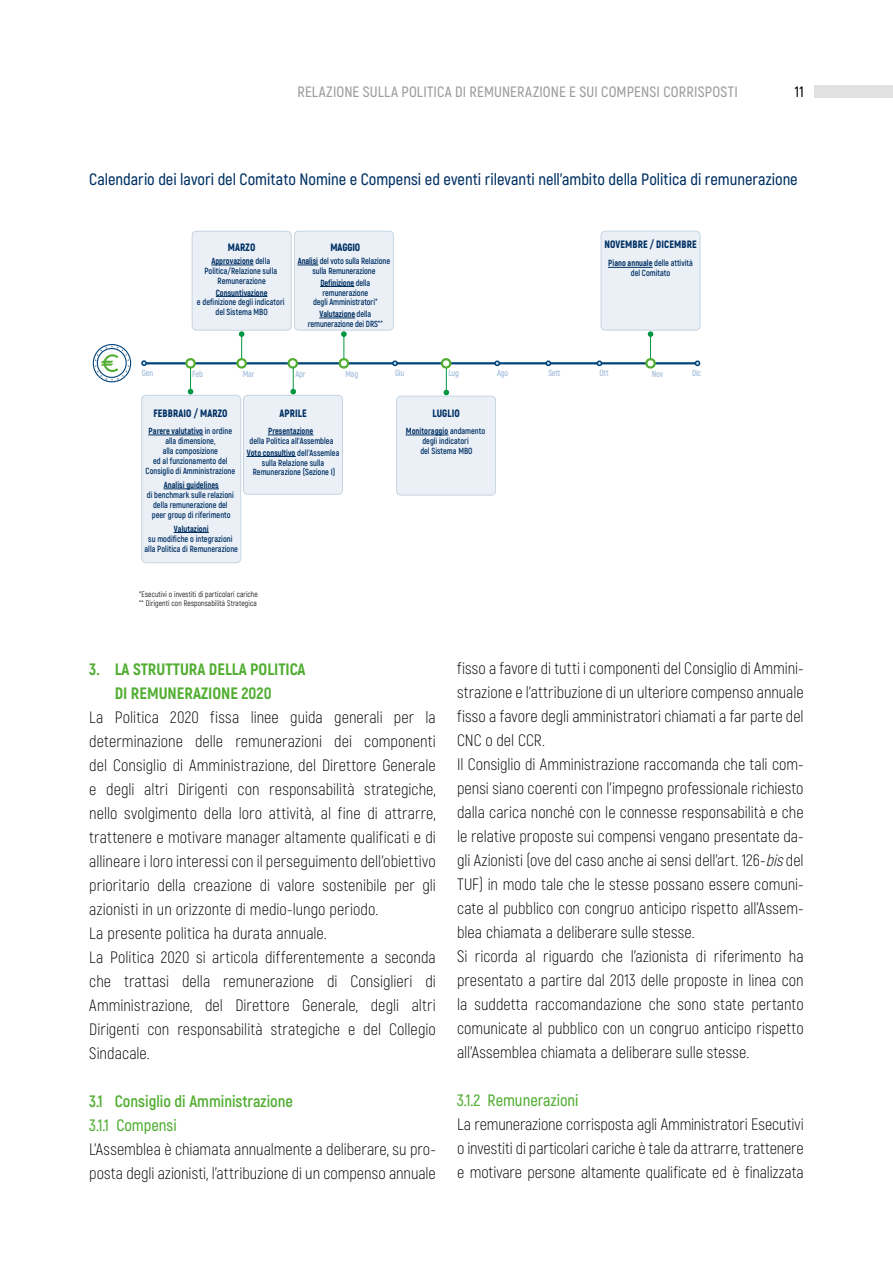
<style>
.page{position:relative;width:893px;height:1263px;background:#fff}
.page>*{position:absolute;margin:0;border:0;box-sizing:border-box;transform-origin:0 0}
.t1{font:700 19.2px "Akrobat";letter-spacing:.025em;color:#003063;scale:.93 1}
.t2{font:300 16.5px/24px "Akrobat";color:#000}
.t3{font:600 16.5px "Akrobat";color:#003063}
.t4{font:800 16.5px/24px "Akrobat";color:#52ae32;text-align:center}
.t5{font:600 16.5px "Akrobat";color:#52ae32}
.t6{font:700 16.5px "Akrobat";color:#52ae32}
.t7{font:600 15px "Akrobat";letter-spacing:.01em;color:#9d9d9c}
.t8{font:600 15px "Akrobat";color:#000}
.t9{font:900 10.65px "Akrobat";letter-spacing:.01em;color:#003063;scale:.93 1}
.t10{font:700 8.85px/9.9px "Akrobat";color:#003063;text-align:center;scale:.93 1}
.t11{font:800 8.85px "Akrobat";color:#003063;scale:.93 1}
.t12{font:700 8.85px "Akrobat";letter-spacing:-.025em;color:#a8c0de;scale:.93 1}
.t13{font:7.95px/9px "Akrobat";letter-spacing:.015em;color:#020203;scale:.93 1}
.s1{font-weight:800}
.s2{font-style:italic}
</style>
<div class="page">
<div style="left:814px;top:85px;width:79px;height:13px;background:#e1e1e1"></div>
<div style="left:192px;top:231px;width:99px;height:99px;background:#ebf0f7;border-radius:4px"></div>
<div style="left:192px;top:231px;width:100px;height:100px;border:1px solid #004379;border-radius:4px"></div>
<div style="left:142px;top:395px;width:99px;height:168px;background:#ebf0f7;border-radius:4px"></div>
<div style="left:141px;top:395px;width:100px;height:168px;border:1px solid #004379;border-radius:4px"></div>
<hr style="left:149px;top:435px;width:54px;height:1px;background:#003063">
<hr style="left:164px;top:489px;width:55px;height:1px;background:#003063">
<hr style="left:174px;top:532px;width:35px;height:1px;background:#003063">
<hr style="left:144px;top:362px;width:553px;height:2px;background:#004379">
<svg style="left:141px;top:360px;width:6px;height:6px"></svg>
<svg style="left:693px;top:360px;width:8px;height:7px"></svg>
<svg style="left:595px;top:360px;width:8px;height:7px"></svg>
<svg style="left:544px;top:360px;width:8px;height:7px"></svg>
<svg style="left:493px;top:360px;width:8px;height:7px"></svg>
<svg style="left:234px;top:331px;width:14px;height:38px"></svg>
<svg style="left:183px;top:358px;width:14px;height:36px"></svg>
<svg style="left:391px;top:360px;width:8px;height:7px"></svg>
<hr style="left:211px;top:265px;width:43px;height:1px;background:#003063">
<hr style="left:216px;top:296px;width:51px;height:1px;background:#003063">
<div style="left:243px;top:395px;width:99px;height:99px;background:#ebf0f7;border-radius:4px"></div>
<div style="left:243px;top:395px;width:100px;height:100px;border:1px solid #004379;border-radius:4px"></div>
<svg style="left:285px;top:358px;width:14px;height:36px"></svg>
<hr style="left:268px;top:435px;width:45px;height:1px;background:#003063">
<hr style="left:247px;top:456px;width:48px;height:1px;background:#003063">
<div style="left:294px;top:231px;width:99px;height:99px;background:#ebf0f7;border-radius:4px"></div>
<div style="left:294px;top:231px;width:100px;height:99px;border:1px solid #004379;border-radius:4px"></div>
<svg style="left:336px;top:331px;width:14px;height:38px"></svg>
<svg style="left:298px;top:265px;width:20px;height:1px"></svg>
<hr style="left:320px;top:286px;width:34px;height:1px;background:#003063">
<hr style="left:320px;top:318px;width:35px;height:1px;background:#003063">
<div style="left:397px;top:396px;width:99px;height:99px;background:#ebf0f7;border-radius:4px"></div>
<div style="left:396px;top:396px;width:100px;height:99px;border:1px solid #004379;border-radius:4px"></div>
<svg style="left:438px;top:358px;width:14px;height:37px"></svg>
<hr style="left:406px;top:435px;width:42px;height:1px;background:#003063">
<div style="left:601px;top:231px;width:99px;height:99px;background:#ebf0f7;border-radius:4px"></div>
<div style="left:601px;top:231px;width:99px;height:99px;border:1px solid #004379;border-radius:4px"></div>
<hr style="left:608px;top:267px;width:44px;height:1px;background:#003063">
<svg style="left:643px;top:331px;width:14px;height:38px"></svg>
<div style="left:93px;top:344px;width:38px;height:38px;border:1px solid #004379;border-radius:50%"></div>
<svg style="left:94px;top:345px;width:36px;height:36px"></svg>
<div style="left:97px;top:348px;width:30px;height:30px;border:1px solid #004379;border-radius:50%"></div>
<p class="t7" style="left:297px;top:82px;width:442px">RELAZIONE SULLA POLITICA DI REMUNERAZIONE E SUI COMPENSI CORRISPOSTI</p>
<p class="t8" style="left:795px;top:82px;width:10px">11</p>
<p class="t3" style="left:89px;top:169px;width:710px">Calendario dei lavori del Comitato Nomine e Compensi ed eventi rilevanti nell’ambito della Politica di remunerazione</p>
<p class="t1" style="left:137px;top:170px;width:537px">ED EVENTI RILEVANTI NELL’AMBITO DELLA POLITICA DI REMUNERAZIONE</p>
<p class="t9" style="left:228px;top:240px;width:31px">MARZO</p>
<p class="t10" style="left:204px;top:256px;width:80px"><span class="s1">Approvazione</span> della<br>Politica/Relazione sulla<br>Remunerazione</p>
<p class="t11" style="left:216px;top:287px;width:57px">Consuntivazione</p>
<p class="t10" style="left:197px;top:297px;width:96px">e definizione degli indicatori del Sistema MBO</p>
<p class="t9" style="left:330px;top:240px;width:34px">MAGGIO</p>
<p class="t10" style="left:298px;top:256px;width:101px"><span class="s1">Analisi</span> del voto sulla Relazione sulla Remunerazione</p>
<p class="t10" style="left:313px;top:277px;width:71px"><span class="s1">Definizione</span> della remunerazione<br>degli Amministratori*</p>
<p class="t10" style="left:308px;top:309px;width:82px"><span class="s1">Valutazione</span> della remunerazione dei DRS**</p>
<p class="t9" style="left:604px;top:237px;width:101px">NOVEMBRE / DICEMBRE</p>
<p class="t10" style="left:608px;top:258px;width:92px"><span class="s1">Piano annuale</span> delle attività del Comitato</p>
<p class="t12" style="left:142px;top:368px;width:14px">Gen</p>
<p class="t12" style="left:192px;top:368px;width:13px">Feb</p>
<p class="t12" style="left:243px;top:368px;width:14px">Mar</p>
<p class="t12" style="left:296px;top:368px;width:12px">Apr</p>
<p class="t12" style="left:345px;top:368px;width:15px">Mag</p>
<p class="t12" style="left:395px;top:367px;width:12px">Giu</p>
<p class="t12" style="left:448px;top:367px;width:13px">Lug</p>
<p class="t12" style="left:497px;top:367px;width:14px">Ago</p>
<p class="t12" style="left:548px;top:367px;width:15px">Sett</p>
<p class="t12" style="left:599px;top:367px;width:11px">Ott</p>
<p class="t12" style="left:652px;top:368px;width:14px">Nov</p>
<p class="t12" style="left:692px;top:367px;width:11px">Dic</p>
<p class="t9" style="left:153px;top:407px;width:81px">FEBBRAIO / MARZO</p>
<p class="t10" style="left:146px;top:426px;width:98px"><span class="s1">Parere valutativo</span> in ordine alla dimensione,<br>alla composizione<br>ed al funzionamento del<br>Consiglio di Amministrazione</p>
<p class="t11" style="left:164px;top:479px;width:60px">Analisi guidelines</p>
<p class="t10" style="left:147px;top:490px;width:95px">di benchmark sulle relazioni della remunerazione del peer group di riferimento</p>
<p class="t11" style="left:174px;top:523px;width:39px">Valutazioni</p>
<p class="t10" style="left:145px;top:533px;width:102px">su modifiche o integrazioni alla Politica di Remunerazione</p>
<p class="t9" style="left:279px;top:407px;width:31px">APRILE</p>
<p class="t11" style="left:268px;top:425px;width:50px">Presentazione</p>
<p class="t10" style="left:247px;top:435px;width:101px;line-height:11.6px">della Politica all'Assemblea<br><span class="s1">Voto consultivo</span> dell’Assemlea</p>
<p class="t10" style="left:253px;top:457px;width:90px">sulla Relazione sulla<br>Remunerazione (Sezione I)</p>
<p class="t13" style="left:139px;top:590px;width:129px">*Esecutivi o investiti di particolari cariche ** Dirigenti con Responsabilità Strategica</p>
<p class="t9" style="left:432px;top:407px;width:31px">LUGLIO</p>
<p class="t10" style="left:406px;top:426px;width:87px"><span class="s1">Monitoraggio</span> andamento degli indicatori<br>del Sistema MBO</p>
<p class="t4" style="left:89px;top:657px;width:218px">3. LA STRUTTURA DELLA POLITICA<br>DI REMUNERAZIONE 2020</p>
<p class="t2" style="left:89px;top:705px;width:348px">La Politica 2020 fissa linee guida generali per la determinazione delle remunerazioni dei componenti del Consiglio di Amministrazione, del Direttore Generale e degli altri Dirigenti con responsabilità strategiche, nello svolgimento della loro attività, al fine di attrarre, trattenere e motivare manager altamente qualificati e di allineare i loro interessi con il perseguimento dell’obiettivo prioritario della creazione di valore sostenibile per gli azionisti in un orizzonte di medio-lungo periodo.<br>La presente politica ha durata annuale.<br>La Politica 2020 si articola differentemente a seconda che trattasi della remunerazione di Consiglieri di Amministrazione, del Direttore Generale, degli altri Dirigenti con responsabilità strategiche e del Collegio Sindacale.</p>
<p class="t6" style="left:89px;top:1090px;width:205px">3.1 Consiglio di Amministrazione</p>
<p class="t5" style="left:89px;top:1115px;width:89px">3.1.1 Compensi</p>
<p class="t2" style="left:89px;top:1137px;width:348px">L’Assemblea è chiamata annualmente a deliberare, su pro&shy;posta degli azionisti, l’attribuzione di un compenso annuale</p>
<p class="t2" style="left:457px;top:656px;width:348px">fisso a favore di tutti i componenti del Consiglio di Ammini&shy;strazione e l’attribuzione di un ulteriore compenso annuale fisso a favore degli amministratori chiamati a far parte del CNC o del CCR.<br>Il Consiglio di Amministrazione raccomanda che tali com&shy;pensi siano coerenti con l’impegno professionale richiesto dalla carica nonché con le connesse responsabilità e che le relative proposte sui compensi vengano presentate da&shy;gli Azionisti (ove del caso anche ai sensi dell’art. 126-<span class="s2">bis</span>del TUF) in modo tale che le stesse possano essere comuni&shy;cate al pubblico con congruo anticipo rispetto all’Assem&shy;blea chiamata a deliberare sulle stesse.<br>Si ricorda al riguardo che l’azionista di riferimento ha presentato a partire dal 2013 delle proposte in linea con la suddetta raccomandazione che sono state pertanto comunicate al pubblico con un congruo anticipo rispetto all’Assemblea chiamata a deliberare sulle stesse.</p>
<p class="t5" style="left:457px;top:1090px;width:123px">3.1.2 Remunerazioni</p>
<p class="t2" style="left:457px;top:1112px;width:348px;text-align:justify">La remunerazione corrisposta agli Amministratori Esecutivi o investiti di particolari cariche è tale da attrarre, trattenere e motivare persone altamente qualificate ed è finalizzata</p>
</div>
